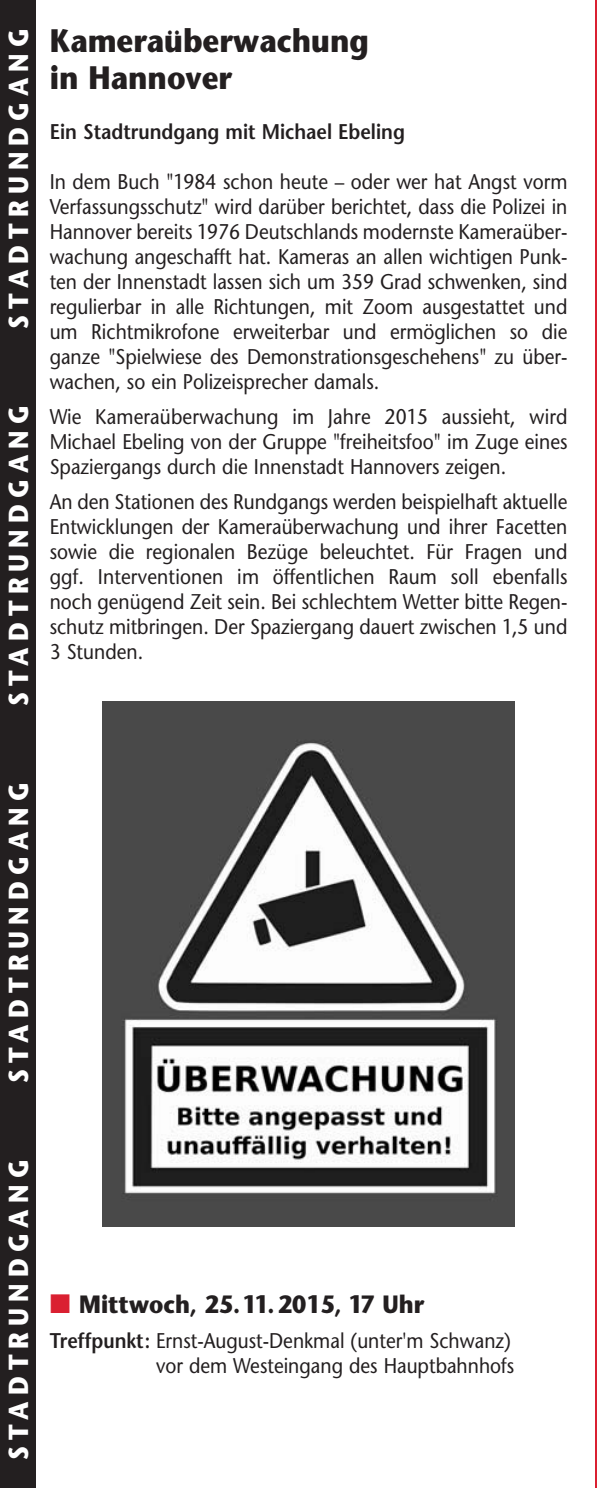
<style>
.page{position:relative;width:597px;height:1488px;background:#fff}
.page>*{position:absolute;margin:0;border:0;box-sizing:border-box;transform-origin:0 0}
.t1{font:700 32.5px/36.2px "Stone Sans";color:#231f20;scale:.9 1}
.t2{font:700 27.5px "Stone Sans";letter-spacing:.25em;color:#fff;scale:.9 1}
.t3{font:700 25px "Stone Sans";color:#231f20;scale:.9 1}
.t4{font:21.25px/25px "Stone Sans";color:#231f20;text-align:justify;scale:.9 1}
.t5{font:600 21.25px "Stone Sans";color:#231f20;scale:.9 1}
.s1{font-family:"European Pi Three";font-weight:400;color:#da2031}
.s2{font-weight:600}
</style>
<div class="page">
<img style="left:103px;top:702px;width:411px;height:524px">
<div style="left:0;top:0;width:35px;height:1487px;background:#231f20"></div>
<hr style="left:595px;top:0;width:1px;height:1487px;background:#da2031">
<p class="t2" style="left:8px;top:329px;width:335px;rotate:-90deg">STADTRUNDGANG</p>
<p class="t2" style="left:8px;top:706px;width:335px;rotate:-90deg">STADTRUNDGANG</p>
<h1 class="t1" style="left:50px;top:26px;width:356px">Kameraüberwachung in Hannover</h1>
<p class="t5" style="left:50px;top:123px;width:396px">Ein Stadtrundgang mit Michael Ebeling</p>
<p class="t4" style="left:50px;top:171px;width:576px">In dem Buch "1984 schon heute – oder wer hat Angst vorm Verfassungsschutz" wird darüber berichtet, dass die Polizei in Hannover bereits 1976 Deutschlands modernste Kameraüber&shy;wachung angeschafft hat. Kameras an allen wichtigen Punk&shy;ten der Innenstadt lassen sich um 359 Grad schwenken, sind regulierbar in alle Richtungen, mit Zoom ausgestattet und um Richtmikrofone erweiterbar und ermöglichen so die ganze "Spielwiese des Demonstrationsgeschehens" zu über&shy;wachen, so ein Polizeisprecher damals.</p>
<p class="t4" style="left:50px;top:406px;width:576px">Wie Kameraüberwachung im Jahre 2015 aussieht, wird Michael Ebeling von der Gruppe "freiheitsfoo" im Zuge eines Spaziergangs durch die Innenstadt Hannovers zeigen.</p>
<p class="t4" style="left:50px;top:491px;width:576px">An den Stationen des Rundgangs werden beispielhaft aktuelle Entwicklungen der Kameraüberwachung und ihrer Facetten sowie die regionalen Bezüge beleuchtet. Für Fragen und ggf. Interventionen im öffentlichen Raum soll ebenfalls noch genügend Zeit sein. Bei schlechtem Wetter bitte Regen&shy;schutz mitbringen. Der Spaziergang dauert zwischen 1,5 und 3 Stunden.</p>
<p class="t2" style="left:8px;top:1083px;width:335px;rotate:-90deg">STADTRUNDGANG</p>
<p class="t2" style="left:8px;top:1460px;width:335px;rotate:-90deg">STADTRUNDGANG</p>
<p class="t3" style="left:50px;top:1294px;width:417px"><span class="s1">-</span> Mittwoch, 25.11.2015, 17 Uhr</p>
<p class="t4" style="left:50px;top:1330px;width:517px;text-align:right"><span class="s2">Treffpunkt:</span> Ernst-August-Denkmal (unter'm Schwanz) vor dem Westeingang des Hauptbahnhofs</p>
</div>
